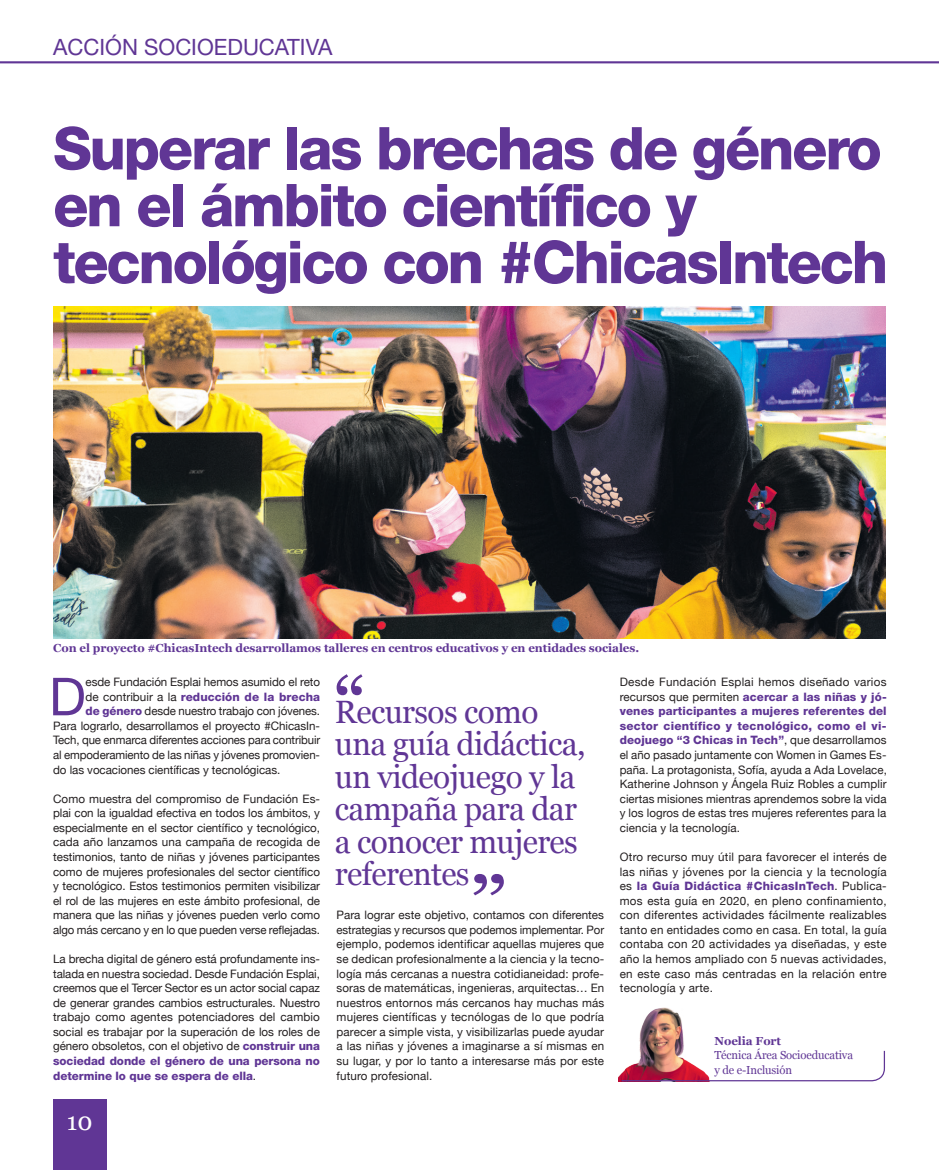
<style>
.page{position:relative;width:939px;height:1170px;background:#fff}
.page>*{position:absolute;margin:0;border:0;box-sizing:border-box;transform-origin:0 0}
.t1{font:800 59.12px/56.9px "Helvetica Neue";letter-spacing:-.04em;color:#603695}
.t2{font:52.38px "Helvetica Neue";color:#603695}
.t3{font:32.25px/32.5px "Georgia";letter-spacing:-.02em;color:#603695}
.t4{font:25px "Georgia";color:#fff}
.t5{font:22.5px "Helvetica Neue";color:#603695}
.t6{font:11.62px/14.6px "Helvetica Neue";letter-spacing:-.005em;color:#231f20;text-align:justify}
.t7{font:700 11.62px "Georgia";letter-spacing:-.005em;color:#603695}
.t8{font:11.62px/14.6px "Georgia";letter-spacing:-.01em;color:#603695}
.t9{font:800 11.62px "Helvetica Neue";letter-spacing:.005em;color:#603695}
.s1{font-weight:400;color:#231f20}
.s2{font-weight:800;color:#603695}
</style>
<div class="page">
<div style="left:53px;top:1098px;width:53px;height:71px;background:#603695"></div>
<hr style="left:0;top:61px;width:939px;height:2px;background:#603695">
<img style="left:53px;top:306px;width:833px;height:332px">
<svg style="left:337px;top:674px;width:25px;height:21px"></svg>
<svg style="left:473px;top:874px;width:31px;height:21px"></svg>
<img style="left:619px;top:1007px;width:65px;height:74px">
<svg style="left:620px;top:1049px;width:265px;height:32px"></svg>
<h3 class="t5" style="left:53px;top:33px;width:278px">ACCIÓN SOCIOEDUCATIVA</h3>
<h1 class="t1" style="left:53px;top:120px;width:836px">Superar las brechas de género en el ámbito científico y tecnológico con #ChicasIntech</h1>
<p class="t7" style="left:53px;top:639px;width:588px">Con el proyecto #ChicasIntech desarrollamos talleres en centros educativos y en entidades sociales.</p>
<h2 class="t2" style="left:49px;top:658px;width:38px">D</h2>
<p class="t6" style="left:86px;top:675px;width:236px">esde Fundación Esplai hemos asumido el reto</p>
<p class="t9" style="left:86px;top:689px;width:236px"><span class="s1">de contribuir a la</span> reducción de la brecha</p>
<p class="t6" style="left:86px;top:704px;width:236px"><span class="s2">de género</span> desde nuestro trabajo con jóvenes.</p>
<p class="t6" style="left:53px;top:719px;width:268px">Para lograrlo, desarrollamos el proyecto #ChicasI n-</p>
<p class="t6" style="left:53px;top:733px;width:269px">Tech, que enmarca diferentes acciones para contribuir</p>
<p class="t6" style="left:53px;top:748px;width:268px">al empoderamiento de las niñas y jóvenes promovien-</p>
<p class="t6" style="left:53px;top:762px;width:229px">do las vocaciones científicas y tecnológicas.</p>
<p class="t6" style="left:53px;top:792px;width:269px">Como muestra del compromiso de Fundación Es&shy;plai con la igualdad efectiva en todos los ámbitos, y especialmente en el sector científico y tecnológico, cada año lanzamos una campaña de recogida de testimonios, tanto de niñas y jóvenes participantes como de mujeres profesionales del sector científico y tecnológico. Estos testimonios permiten visibilizar el rol de las mujeres en este ámbito profesional, de manera que las niñas y jóvenes pueden verlo como algo más cercano y en lo que pueden verse reflejadas.</p>
<p class="t6" style="left:53px;top:952px;width:268px">La brecha digital de género está profundamente ins&shy;talada en nuestra sociedad. Desde Fundación Esplai, creemos que el Tercer Sector es un actor social capaz de generar grandes cambios estructurales. Nuestro trabajo como agentes potenciadores del cambio social es trabajar por la superación de los roles de género obsoletos, con el objetivo de <span class="s2">construir una sociedad donde el género de una persona no determine lo que se espera de ella</span>.</p>
<h3 class="t4" style="left:67px;top:1102px;width:27px">10</h3>
<h3 class="t3" style="left:335px;top:694px;width:252px">Recursos como una guía didáctica, un videojuego y la campaña para dar a conocer mujeres referentes</h3>
<p class="t6" style="left:337px;top:908px;width:269px">Para lograr este objetivo, contamos con diferentes estrategias y recursos que podemos implementar. Por ejemplo, podemos identificar aquellas mujeres que se dedican profesionalmente a la ciencia y la tecno&shy;logía más cercanas a nuestra cotidianeidad: profe&shy;soras de matemáticas, ingenieras, arquitectas… En nuestros entornos más cercanos hay muchas más mujeres científicas y tecnólogas de lo que podría parecer a simple vista, y visibilizarlas puede ayudar a las niñas y jóvenes a imaginarse a sí mismas en su lugar, y por lo tanto a interesarse más por este futuro profesional.</p>
<p class="t6" style="left:620px;top:675px;width:269px">Desde Fundación Esplai hemos diseñado varios recursos que permiten <span class="s2">acercar a las niñas y jó&shy;venes participantes a mujeres referentes del sector científico y tecnológico, como el vi&shy;deojuego “3 Chicas in Tech”</span>, que desarrollamos el año pasado juntamente con Women in Games Es&shy;paña. La protagonista, Sofía, ayuda a Ada Lovelace, Katherine Johnson y Ángela Ruiz Robles a cumplir ciertas misiones mientras aprendemos sobre la vida y los logros de estas tres mujeres referentes para la ciencia y la tecnología.</p>
<p class="t6" style="left:620px;top:850px;width:269px">Otro recurso muy útil para favorecer el interés de las niñas y jóvenes por la ciencia y la tecnología es <span class="s2">la Guía Didáctica #ChicasInTech</span>. Publica&shy;mos esta guía en 2020, en pleno confinamiento, con diferentes actividades fácilmente realizables tanto en entidades como en casa. En total, la guía contaba con 20 actividades ya diseñadas, y este año la hemos ampliado con 5 nuevas actividades, en este caso más centradas en la relación entre tecnología y arte.</p>
<p class="t7" style="left:714px;top:1031px;width:68px">Noelia Fort</p>
<p class="t8" style="left:714px;top:1047px;width:140px">Técnica Área Socioeducativa y de e-Inclusión</p>
</div>
